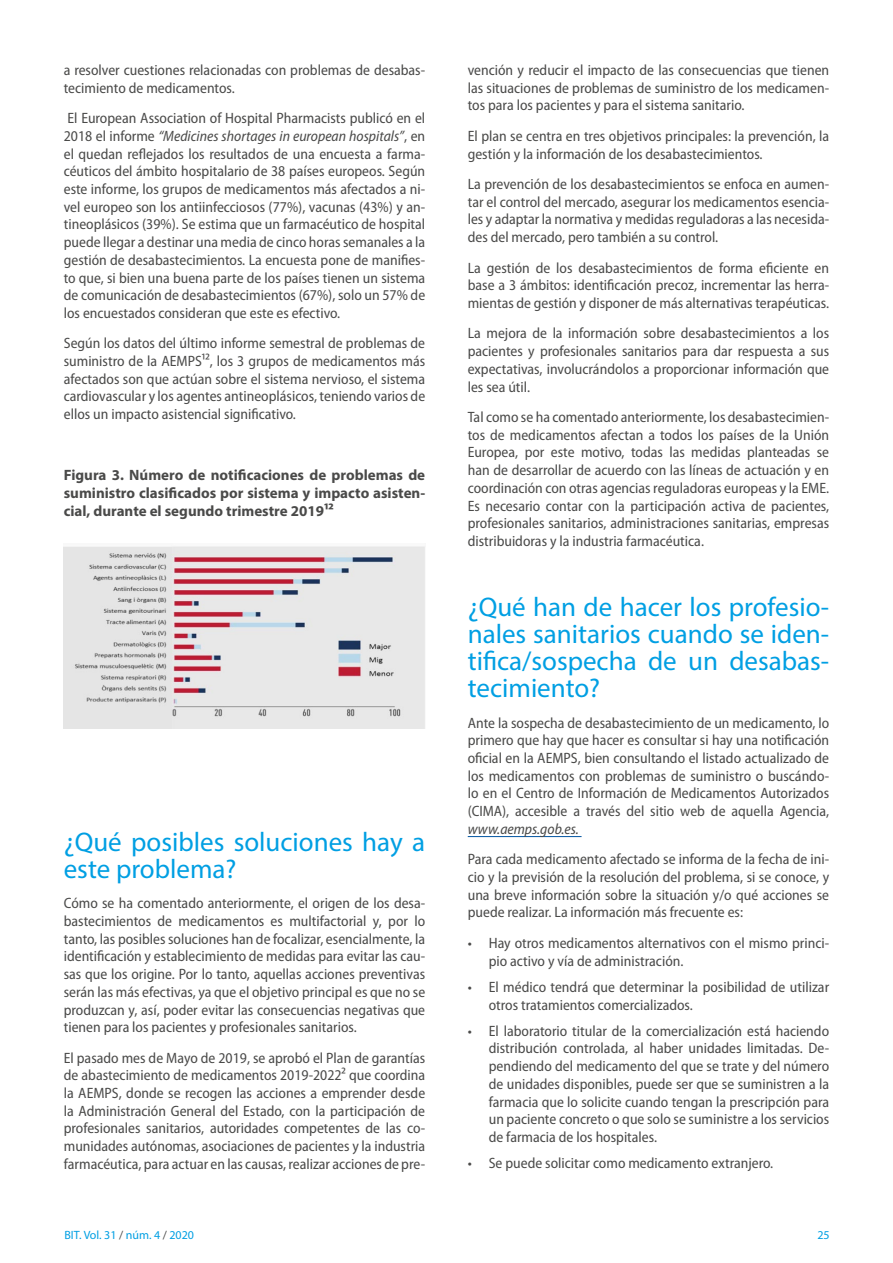
<style>
.page{position:relative;width:893px;height:1263px;background:#fff}
.page>*{position:absolute;margin:0;border:0;box-sizing:border-box;transform-origin:0 0}
.t1{font:27px/27px "Myriad Pro";color:#009fe3}
.t2{font:semi-condensed 15px/17.7px "Myriad Pro";color:#4a4a49;text-align:justify}
.t3{font:700 15px/17.7px "Myriad Pro";color:#4a4a49;text-align:justify}
.t4{font:12px "Myriad Pro";color:#009fe3}
.s1{font-style:italic}
.s2{color:#4a4a49}
</style>
<div class="page">
<img style="left:64px;top:546px;width:361px;height:182px">
<hr style="left:468px;top:836px;width:114px;height:1px;background:#0053a1">
<p class="t2" style="left:64px;top:61px;width:363px">a resolver cuestiones relacionadas con problemas de desabas&shy;tecimiento de medicamentos.</p>
<p class="t2" style="left:64px;top:110px;width:363px">El European Association of Hospital Pharmacists publicó en el 2018 el informe <span class="s1">“Medicines shortages in european hospitals”</span>, en el quedan reflejados los resultados de una encuesta a farma&shy;céuticos del ámbito hospitalario de 38 países europeos. Según este informe, los grupos de medicamentos más afectados a ni&shy;vel europeo son los antiinfecciosos (77%), vacunas (43%) y an&shy;tineoplásicos (39%). Se estima que un farmacéutico de hospital puede llegar a destinar una media de cinco horas semanales a la gestión de desabastecimientos. La encuesta pone de manifies&shy;to que, si bien una buena parte de los países tienen un sistema de comunicación de desabastecimientos (67%), solo un 57% de los encuestados consideran que este es efectivo.</p>
<p class="t2" style="left:64px;top:335px;width:363px">Según los datos del último informe semestral de problemas de suministro de la AEMPS12, los 3 grupos de medicamentos más afectados son que actúan sobre el sistema nervioso, el sistema cardiovascular y los agentes antineoplásicos, teniendo varios de ellos un impacto asistencial significativo.</p>
<h5 class="t3" style="left:64px;top:466px;width:363px">Figura 3. Número de notificaciones de problemas de suministro clasificados por sistema y impacto asisten&shy;cial, durante el segundo trimestre 201912</h5>
<h2 class="t1" style="left:64px;top:828px;width:363px">¿Qué posibles soluciones hay a este problema?</h2>
<p class="t2" style="left:64px;top:895px;width:363px">Cómo se ha comentado anteriormente, el origen de los desa&shy;bastecimientos de medicamentos es multifactorial y, por lo tanto, las posibles soluciones han de focalizar, esencialmente, la identificación y establecimiento de medidas para evitar las cau&shy;sas que los origine. Por lo tanto, aquellas acciones preventivas serán las más efectivas, ya que el objetivo principal es que no se produzcan y, así, poder evitar las consecuencias negativas que tienen para los pacientes y profesionales sanitarios.</p>
<p class="t2" style="left:64px;top:1049px;width:363px">El pasado mes de Mayo de 2019, se aprobó el Plan de garantías de abastecimiento de medicamentos 2019-20222 que coordina la AEMPS, donde se recogen las acciones a emprender desde la Administración General del Estado, con la participación de profesionales sanitarios, autoridades competentes de las co&shy;munidades autónomas, asociaciones de pacientes y la industria farmacéutica, para actuar en las causas, realizar acciones de pre-</p>
<p class="t2" style="left:468px;top:61px;width:363px">vención y reducir el impacto de las consecuencias que tienen las situaciones de problemas de suministro de los medicamen&shy;tos para los pacientes y para el sistema sanitario.</p>
<p class="t2" style="left:468px;top:127px;width:363px">El plan se centra en tres objetivos principales: la prevención, la gestión y la información de los desabastecimientos.</p>
<p class="t2" style="left:468px;top:175px;width:363px">La prevención de los desabastecimientos se enfoca en aumen&shy;tar el control del mercado, asegurar los medicamentos esencia&shy;les y adaptar la normativa y medidas reguladoras a las necesida&shy;des del mercado, pero también a su control.</p>
<p class="t2" style="left:468px;top:259px;width:363px">La gestión de los desabastecimientos de forma eficiente en base a 3 ámbitos: identificación precoz, incrementar las herra&shy;mientas de gestión y disponer de más alternativas terapéuticas.</p>
<p class="t2" style="left:468px;top:325px;width:363px">La mejora de la información sobre desabastecimientos a los pacientes y profesionales sanitarios para dar respuesta a sus expectativas, involucrándolos a proporcionar información que les sea útil.</p>
<p class="t2" style="left:468px;top:408px;width:363px">Tal como se ha comentado anteriormente, los desabastecimien&shy;tos de medicamentos afectan a todos los países de la Unión Europea, por este motivo, todas las medidas planteadas se han de desarrollar de acuerdo con las líneas de actuación y en coordinación con otras agencias reguladoras europeas y la EME.<br>Es necesario contar con la participación activa de pacientes, profesionales sanitarios, administraciones sanitarias, empresas distribuidoras y la industria farmacéutica.</p>
<h2 class="t1" style="left:468px;top:593px;width:363px;text-align:justify">¿Qué han de hacer los profesio&shy;nales sanitarios cuando se iden&shy;tifica/sospecha de un desabas&shy;tecimiento?</h2>
<p class="t2" style="left:468px;top:714px;width:363px">Ante la sospecha de desabastecimiento de un medicamento, lo primero que hay que hacer es consultar si hay una notificación oficial en la AEMPS, bien consultando el listado actualizado de los medicamentos con problemas de suministro o buscándo&shy;lo en el Centro de Información de Medicamentos Autorizados (CIMA), accesible a través del sitio web de aquella Agencia, <span class="s1">www.aemps.gob.es.</span></p>
<p class="t2" style="left:468px;top:851px;width:363px">Para cada medicamento afectado se informa de la fecha de ini&shy;cio y la previsión de la resolución del problema, si se conoce, y una breve información sobre la situación y/o qué acciones se puede realizar. La información más frecuente es:</p>
<p class="t2" style="left:489px;top:934px;width:342px;text-indent:-21px">• Hay otros medicamentos alternativos con el mismo princi&shy;pio activo y vía de administración.</p>
<p class="t2" style="left:489px;top:978px;width:342px;text-indent:-21px">• El médico tendrá que determinar la posibilidad de utilizar otros tratamientos comercializados.</p>
<p class="t2" style="left:489px;top:1022px;width:342px;text-indent:-21px">• El laboratorio titular de la comercialización está haciendo distribución controlada, al haber unidades limitadas. De&shy;pendiendo del medicamento del que se trate y del número de unidades disponibles, puede ser que se suministren a la farmacia que lo solicite cuando tengan la prescripción para un paciente concreto o que solo se suministre a los servicios de farmacia de los hospitales.</p>
<p class="t2" style="left:468px;top:1154px;width:307px">• Se puede solicitar como medicamento extranjero.</p>
<p class="t4" style="left:64px;top:1227px;width:131px">BIT. Vol. 31 <span class="s2">/</span> núm. 4 <span class="s2">/</span> 2020</p>
<p class="t4" style="left:817px;top:1227px;width:14px">25</p>
</div>
